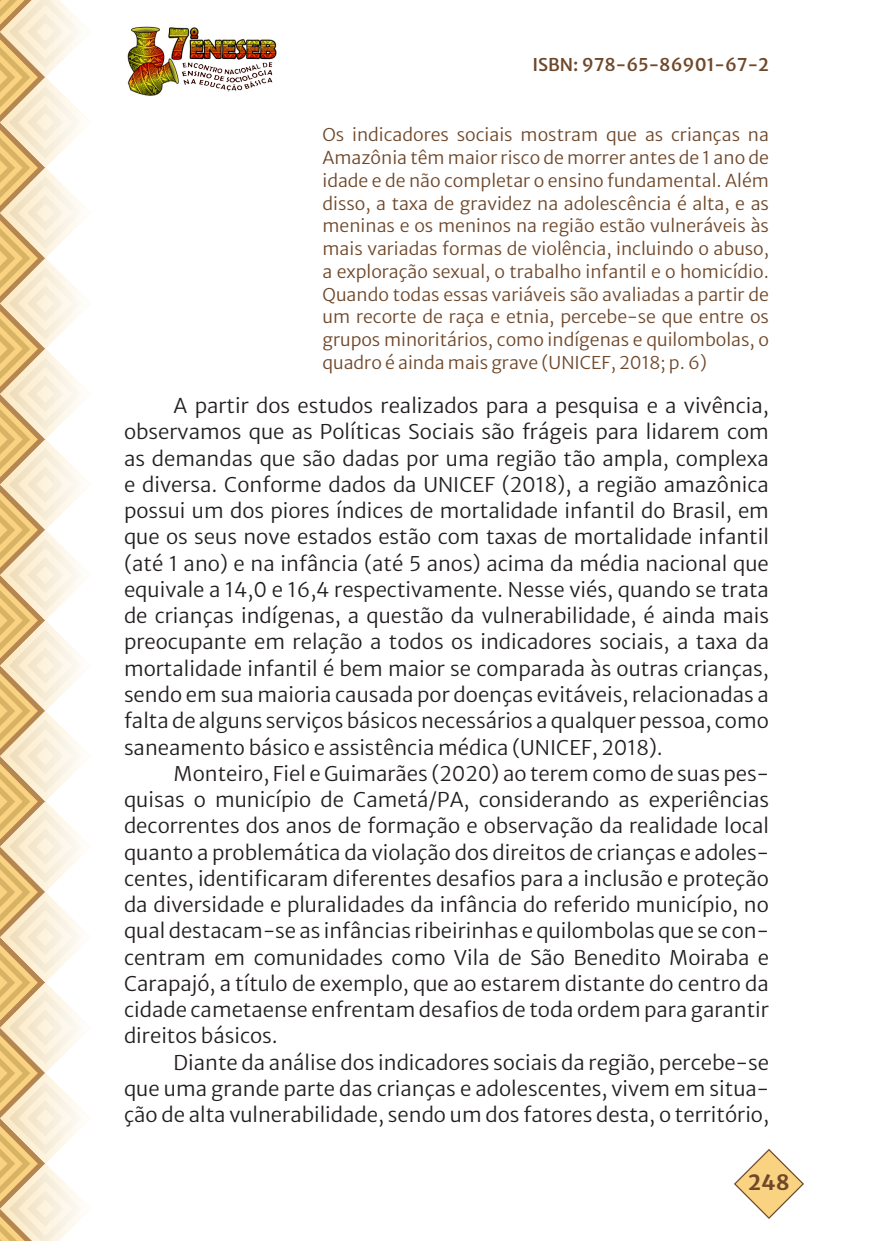
<style>
.page{position:relative;width:893px;height:1241px;background:#fff}
.page>*{position:absolute;margin:0;border:0;box-sizing:border-box;transform-origin:0 0}
.t1{font:700 21px "Merriweather Sans";color:#6f482a}
._4_CORPO{font:300 20.12px/26.2px "Merriweather Sans";color:#231f20;text-align:justify}
._6_CITACAO{font:300 17.5px/22.8px "Merriweather Sans";color:#6f482a;text-align:justify}
.t2{font:500 17.5px "Merriweather Sans";color:#6f482a}
</style>
<div class="page">
<img style="left:127px;top:26px;width:150px;height:70px">
<svg style="left:0;top:0;width:90px;height:1240px"></svg>
<svg style="left:734px;top:1149px;width:70px;height:69px"></svg>
<p class="t2" style="left:532px;top:49px;width:238px">ISBN: 978-65-86901-67-2</p>
<p class="_6_CITACAO" style="left:322px;top:122px;width:448px">Os indicadores sociais mostram que as crianças na Amazônia têm maior risco de morrer antes de 1 ano de idade e de não completar o ensino fundamental. Além disso, a taxa de gravidez na adolescência é alta, e as meninas e os meninos na região estão vulneráveis às mais variadas formas de violência, incluindo o abuso, a exploração sexual, o trabalho infantil e o homicídio.<br>Quando todas essas variáveis são avaliadas a partir de um recorte de raça e etnia, percebe-se que entre os grupos minoritários, como indígenas e quilombolas, o quadro é ainda mais grave (UNICEF, 2018; p. 6)</p>
<p class="_4_CORPO" style="left:124px;top:390px;width:646px;text-indent:50px">A partir dos estudos realizados para a pesquisa e a vivência, observamos que as Políticas Sociais são frágeis para lidarem com as demandas que são dadas por uma região tão ampla, complexa e diversa. Conforme dados da UNICEF (2018), a região amazônica possui um dos piores índices de mortalidade infantil do Brasil, em que os seus nove estados estão com taxas de mortalidade infantil (até 1 ano) e na infância (até 5 anos) acima da média nacional que equivale a 14,0 e 16,4 respectivamente. Nesse viés, quando se trata de crianças indígenas, a questão da vulnerabilidade, é ainda mais preocupante em relação a todos os indicadores sociais, a taxa da mortalidade infantil é bem maior se comparada às outras crianças, sendo em sua maioria causada por doenças evitáveis, relacionadas a falta de alguns serviços básicos necessários a qualquer pessoa, como saneamento básico e assistência médica (UNICEF, 2018).</p>
<p class="_4_CORPO" style="left:124px;top:758px;width:646px;text-indent:50px">Monteiro, Fiel e Guimarães (2020) ao terem como de suas pes&shy;quisas o município de Cametá/PA, considerando as experiências decorrentes dos anos de formação e observação da realidade local quanto a problemática da violação dos direitos de crianças e adoles&shy;centes, identificaram diferentes desafios para a inclusão e proteção da diversidade e pluralidades da infância do referido município, no qual destacam-se as infâncias ribeirinhas e quilombolas que se con&shy;centram em comunidades como Vila de São Benedito Moiraba e Carapajó, a título de exemplo, que ao estarem distante do centro da cidade cametaense enfrentam desafios de toda ordem para garantir direitos básicos.</p>
<p class="_4_CORPO" style="left:124px;top:1046px;width:646px;text-indent:50px">Diante da análise dos indicadores sociais da região, percebe-se que uma grande parte das crianças e adolescentes, vivem em situa&shy;ção de alta vulnerabilidade, sendo um dos fatores desta, o território,</p>
<p class="t1" style="left:748px;top:1164px;width:43px">248</p>
</div>
